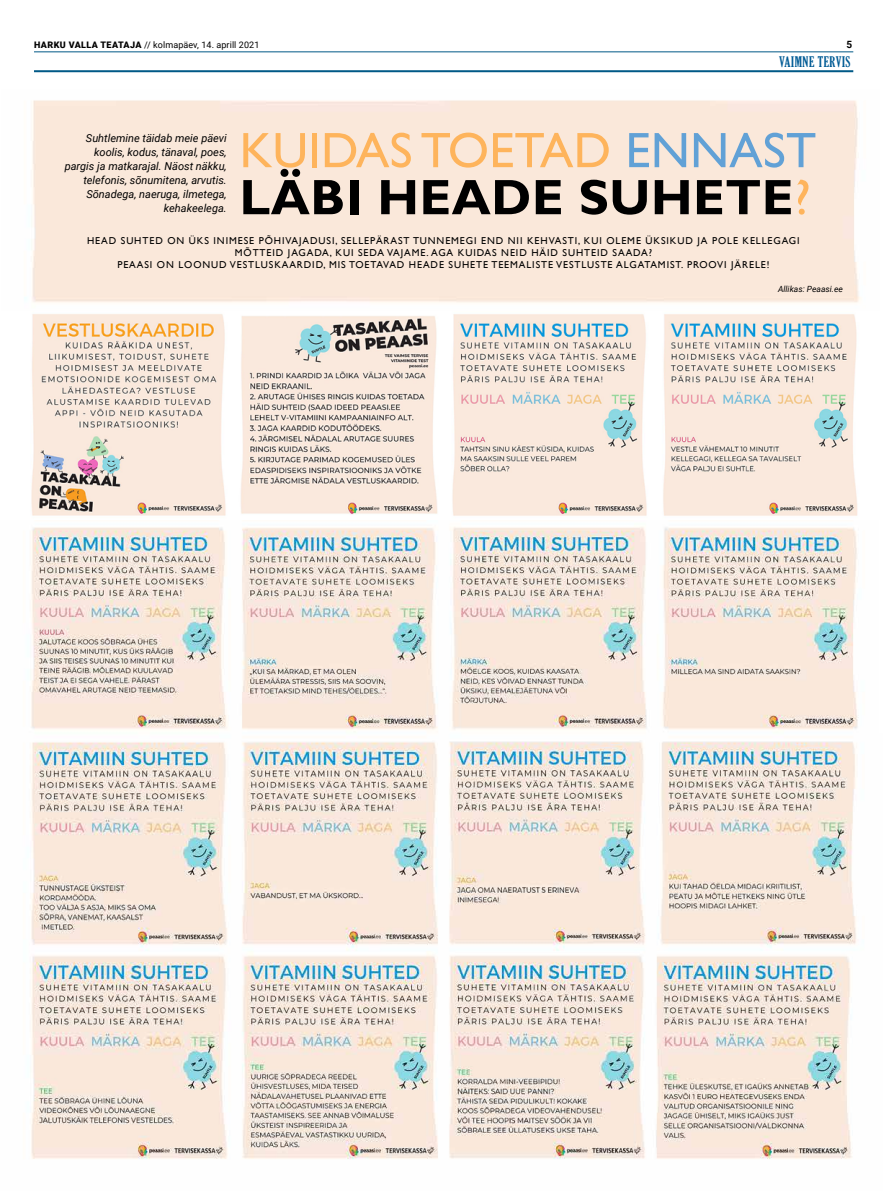
<style>
.page{position:relative;width:893px;height:1191px;background:#fff}
.page>*{position:absolute;margin:0;border:0;box-sizing:border-box;transform-origin:0 0}
.t1{font:700 50px/47px "Gill Sans";letter-spacing:.01em;color:#000}
.t2{font:extra-condensed 14px "Gloucester";letter-spacing:.04em;color:#005b95}
.t3{font:italic 11px/14px "Roboto";color:#000;text-align:right}
.t4{font:10px/12px "Gill Sans";letter-spacing:.09em;color:#000;text-align:center}
.t5{font:700 10px "Roboto";color:#000}
.t6{font:9px "Roboto";letter-spacing:.01em;color:#000}
.t7{font:italic 8.5px "Roboto";color:#000}
.s1{font-weight:900}
.s2{font-weight:400;color:#feb45c}
.s3{font-weight:400;color:#61a1d6}
</style>
<div class="page">
<hr style="left:34px;top:70px;width:819px;height:2px;background:#005987">
<hr style="left:34px;top:51px;width:819px;height:1px;background:#005987">
<img style="left:31px;top:314px;width:827px;height:202px">
<img style="left:31px;top:741px;width:825px;height:418px">
<img style="left:31px;top:527px;width:827px;height:205px">
<p class="t6" style="left:34px;top:38px;width:227px"><span class="s1">HARKU VALLA TEATAJA</span> // kolmapäev, 14. aprill 2021</p>
<p class="t5" style="left:846px;top:37px;width:7px">5</p>
<h2 class="t2" style="left:779px;top:54px;width:73px">VAIMNE TERVIS</h2>
<h1 class="t1" style="left:240px;top:128px;width:578px"><span class="s2">KUIDAS TOETAD</span> <span class="s3">ENNAST<br></span>LÄBI HEADE SUHETE<span class="s2">?</span></h1>
<p class="t3" style="left:65px;top:131px;width:164px">Suhtlemine täidab meie päevi koolis, kodus, tänaval, poes, pargis ja matkarajal. Näost näkku, telefonis, sõnumitena, arvutis.<br>Sõnadega, naeruga, ilmetega, kehakeelega.</p>
<p class="t4" style="left:87px;top:235px;width:714px">HEAD SUHTED ON ÜKS INIMESE PÕHIVAJADUSI, SELLEPÄRAST TUNNEMEGI END NII KEHVASTI, KUI OLEME ÜKSIKUD JA POLE KELLEGAGI<br>MÕTTEID JAGADA, KUI SEDA VAJAME. AGA KUIDAS NEID HÄID SUHTEID SAADA?<br>PEAASI ON LOONUD VESTLUSKAARDID, MIS TOETAVAD HEADE SUHETE TEEMALISTE VESTLUSTE ALGATAMIST. PROOVI JÄRELE!</p>
<p class="t7" style="left:778px;top:282px;width:66px">Allikas: Peaasi.ee</p>
</div>
